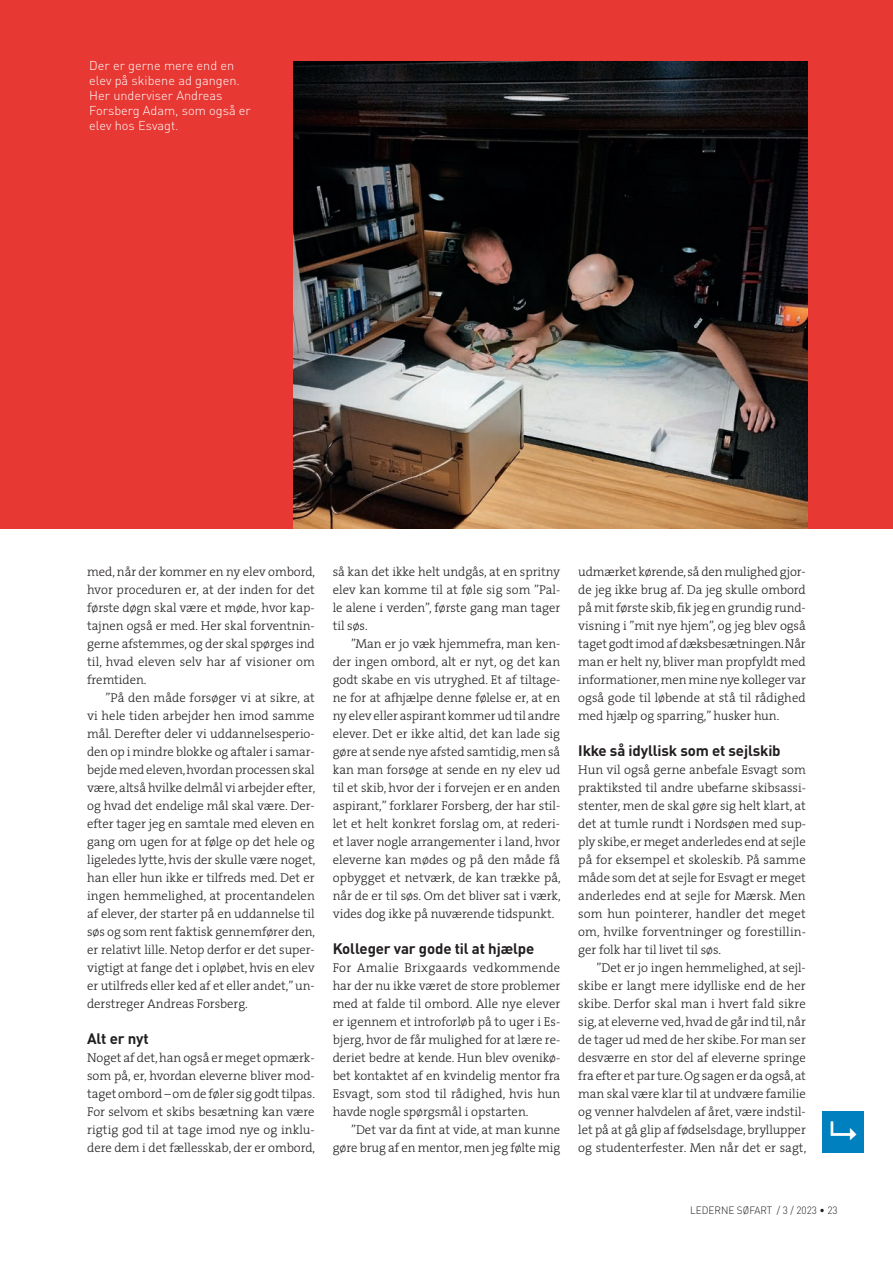
<style>
.page{position:relative;width:893px;height:1263px;background:#fff}
.page>*{position:absolute;margin:0;border:0;box-sizing:border-box;transform-origin:0 0}
.t1{font:700 15px "DINOT";letter-spacing:-.01em;color:#231f20}
.t2{font:12.75px/18px "The Serif HP3 Lig";letter-spacing:-.005em;color:#231f20;text-align:justify}
.t3{font:300 12.75px/18px "The Serif";letter-spacing:-.005em;color:#231f20;text-align:justify}
.t4{font:300 12.75px/15px "DINOT";color:#fff}
.t5{font:300 10.5px "DINOT";color:#231f20;scale:.95 1}
</style>
<div class="page">
<div style="left:0;top:0;width:893px;height:528px;background:#e73833"></div>
<img style="left:293px;top:62px;width:515px;height:466px">
<div style="left:822px;top:1111px;width:42px;height:41px;background:#0080bf"></div>
<p class="t4" style="left:89px;top:58px;width:163px">Der er gerne mere end en elev på skibene ad gangen.<br>Her underviser Andreas<br>Forsberg Adam, som også er elev hos Esvagt.</p>
<p class="t3" style="left:87px;top:562px;width:229px">med, når der kommer en ny elev ombord, hvor proceduren er, at der inden for det første døgn skal være et møde, hvor kap&shy;tajnen også er med. Her skal forventnin&shy;gerne afstemmes, og der skal spørges ind til, hvad eleven selv har af visioner om fremtiden.</p>
<p class="t2" style="left:87px;top:689px;width:230px;text-indent:18px">”På den måde forsøger vi at sikre, at vi hele tiden arbejder hen imod samme mål. Derefter deler vi uddannelsesperio&shy;den op i mindre blokke og aftaler i samar&shy;bejde med eleven, hvordan processen skal være, altså hvilke delmål vi arbejder efter, og hvad det endelige mål skal være. Der&shy;efter tager jeg en samtale med eleven en gang om ugen for at følge op det hele og ligeledes lytte, hvis der skulle være noget, han eller hun ikke er tilfreds med. Det er ingen hemmelighed, at procentandelen af elever, der starter på en uddannelse til søs og som rent faktisk gennemfører den, er relativt lille. Netop derfor er det super&shy;vigtigt at fange det i opløbet, hvis en elev er utilfreds eller ked af et eller andet,” un&shy;derstreger Andreas Forsberg.</p>
<p class="t1" style="left:87px;top:1029px;width:63px">Alt er nyt</p>
<p class="t3" style="left:87px;top:1048px;width:229px">Noget af det, han også er meget opmærk&shy;som på, er, hvordan eleverne bliver mod&shy;taget ombord – om de føler sig godt tilpas.<br>For selvom et skibs besætning kan være rigtig god til at tage imod nye og inklu&shy;dere dem i det fællesskab, der er ombord,</p>
<p class="t3" style="left:333px;top:562px;width:229px">så kan det ikke helt undgås, at en spritny elev kan komme til at føle sig som ”Pal&shy;le alene i verden”, første gang man tager til søs.</p>
<p class="t2" style="left:333px;top:635px;width:230px;text-indent:18px">”Man er jo væk hjemmefra, man ken&shy;der ingen ombord, alt er nyt, og det kan godt skabe en vis utryghed. Et af tiltage&shy;ne for at afhjælpe denne følelse er, at en ny elev eller aspirant kommer ud til andre elever. Det er ikke altid, det kan lade sig gøre at sende nye afsted samtidig, men så kan man forsøge at sende en ny elev ud til et skib, hvor der i forvejen er en anden aspirant,” forklarer Forsberg, der har stil&shy;let et helt konkret forslag om, at rederi&shy;et laver nogle arrangementer i land, hvor eleverne kan mødes og på den måde få opbygget et netværk, de kan trække på, når de er til søs. Om det bliver sat i værk, vides dog ikke på nuværende tidspunkt.</p>
<p class="t1" style="left:333px;top:939px;width:203px">Kolleger var gode til at hjælpe</p>
<p class="t3" style="left:333px;top:958px;width:229px">For Amalie Brixgaards vedkommende har der nu ikke været de store problemer med at falde til ombord. Alle nye elever er igennem et introforløb på to uger i Es&shy;bjerg, hvor de får mulighed for at lære re&shy;deriet bedre at kende. Hun blev ovenikø&shy;bet kontaktet af en kvindelig mentor fra Esvagt, som stod til rådighed, hvis hun havde nogle spørgsmål i opstarten.</p>
<p class="t2" style="left:333px;top:1121px;width:229px;text-align:right">”Det var da fint at vide, at man kunne gøre brug af en mentor, men jeg følte mig</p>
<p class="t2" style="left:578px;top:563px;width:229px">udmærket kørende, så den mulighed gjor&shy;de jeg ikke brug af. Da jeg skulle ombord på mit første skib, fik jeg en grundig rund&shy;visning i ”mit nye hjem”, og jeg blev også taget godt imod af dæksbesætningen. Når man er helt ny, bliver man propfyldt med informationer, men mine nye kolleger var også gode til løbende at stå til rådighed med hjælp og sparring,” husker hun.</p>
<p class="t1" style="left:578px;top:741px;width:204px">Ikke så idyllisk som et sejlskib</p>
<p class="t3" style="left:578px;top:760px;width:229px">Hun vil også gerne anbefale Esvagt som praktiksted til andre ubefarne skibsassi&shy;stenter, men de skal gøre sig helt klart, at det at tumle rundt i Nordsøen med sup&shy;ply skibe, er meget anderledes end at sejle på for eksempel et skoleskib. På samme måde som det at sejle for Esvagt er meget anderledes end at sejle for Mærsk. Men som hun pointerer, handler det meget om, hvilke forventninger og forestillin&shy;ger folk har til livet til søs.</p>
<p class="t2" style="left:578px;top:959px;width:230px;text-indent:18px">”Det er jo ingen hemmelighed, at sejl&shy;skibe er langt mere idylliske end de her skibe. Derfor skal man i hvert fald sikre sig, at eleverne ved, hvad de går ind til, når de tager ud med de her skibe. For man ser desværre en stor del af eleverne springe fra efter et par ture. Og sagen er da også, at man skal være klar til at undvære familie og venner halvdelen af året, være indstil&shy;let på at gå glip af fødselsdage, bryllupper og studenterfester. Men når det er sagt,</p>
<p class="t5" style="left:690px;top:1204px;width:157px">LEDERNE SØFART / 3 / 2023 • 23</p>
</div>
